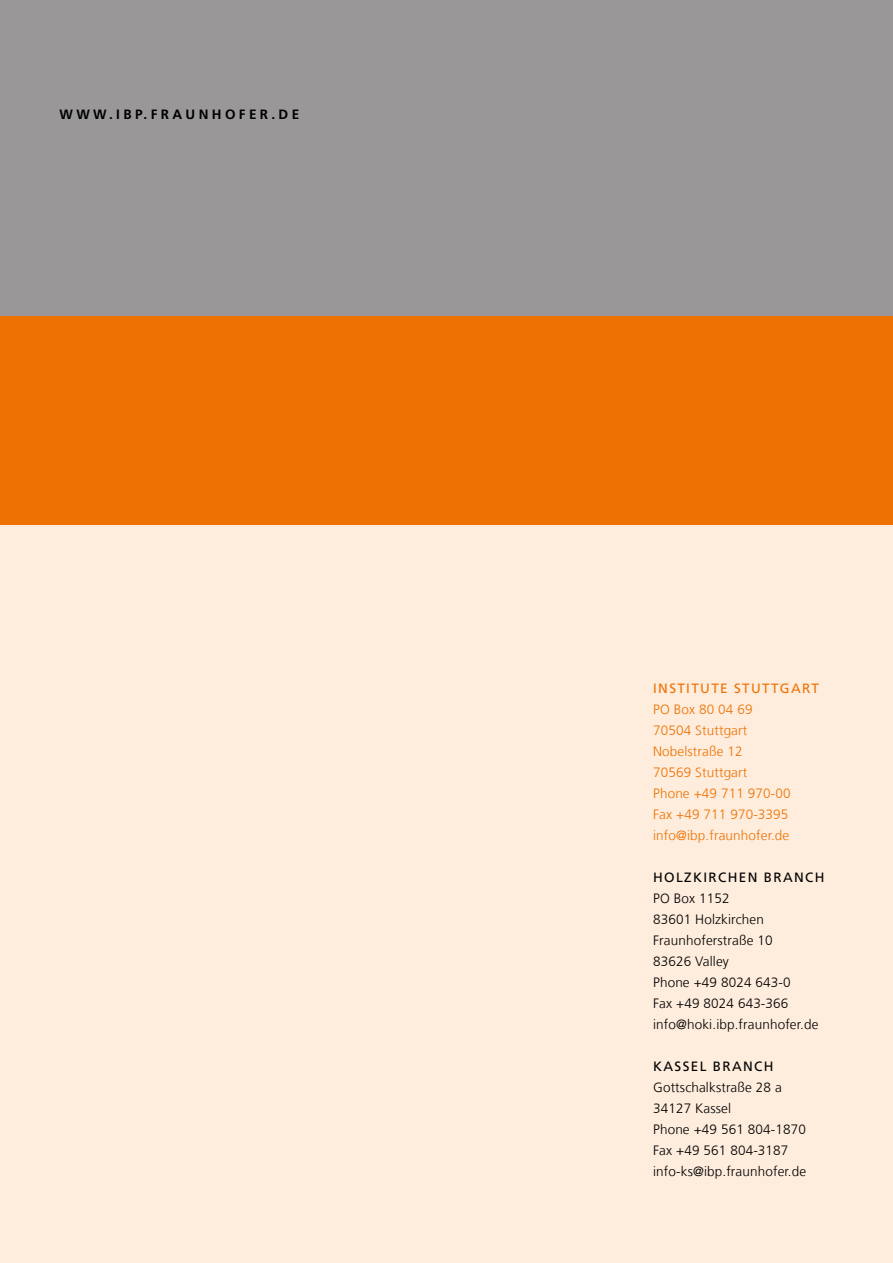
<style>
.page{position:relative;width:893px;height:1263px;background:#fff}
.page>*{position:absolute;margin:0;border:0;box-sizing:border-box;transform-origin:0 0}
.t1{font:300 13.5px/21px "Frutiger LT Com";letter-spacing:.01em;color:#000}
.t2{font:300 13.5px/21px "Frutiger LT Com";letter-spacing:.01em;color:#ee7203}
.t3{font:13.5px "Frutiger LT Com";letter-spacing:.1em;color:#000}
.t4{font:700 13.5px "Frutiger LT Com";color:#000}
.t5{font:13.5px "Frutiger LT Com";letter-spacing:.1em;color:#ee7203}
</style>
<div class="page">
<div style="left:0;top:294px;width:893px;height:231px;background:#ee7203"></div>
<div style="left:0;top:525px;width:893px;height:738px;background:#feecdc"></div>
<div style="left:0;top:0;width:893px;height:315px;background:#999797"></div>
<p class="t4" style="left:60px;top:107px;width:17px">WWW</p>
<p class="t4" style="left:109px;top:107px;width:53px">.I BP.FRA</p>
<p class="t4" style="left:186px;top:107px;width:26px">UNHOFER</p>
<p class="t4" style="left:271px;top:107px;width:18px">.DE</p>
<p class="t5" style="left:653px;top:680px;width:167px">INSTITUTE STUTTGART</p>
<p class="t2" style="left:653px;top:699px;width:139px">PO Box 80 04 69<br>70504 Stuttgart<br>Nobelstraße 12<br>70569 Stuttgart<br>Phone +49 711 970-00<br>Fax +49 711 970-3395 info@ibp.fraunhofer.de</p>
<p class="t3" style="left:653px;top:869px;width:131px">HOLZKI RCH EN BRANC</p>
<p class="t3" style="left:815px;top:869px;width:11px">H</p>
<p class="t1" style="left:653px;top:888px;width:167px">PO Box 1152<br>83601 Holzkirchen<br>Fraunhoferstraße 10<br>83626 Valley<br>Phone +49 8024 643-0<br>Fax +49 8024 643-366 info@hoki.ibp.fraunhofer.de</p>
<p class="t3" style="left:653px;top:1058px;width:80px">KASSEL BRANC</p>
<p class="t3" style="left:764px;top:1058px;width:11px">H</p>
<p class="t1" style="left:653px;top:1077px;width:155px">Gottschalkstraße 28 a<br>34127 Kassel<br>Phone +49 561 804-1870<br>Fax +49 561 804-3187 info-ks@ibp.fraunhofer.de</p>
</div>
